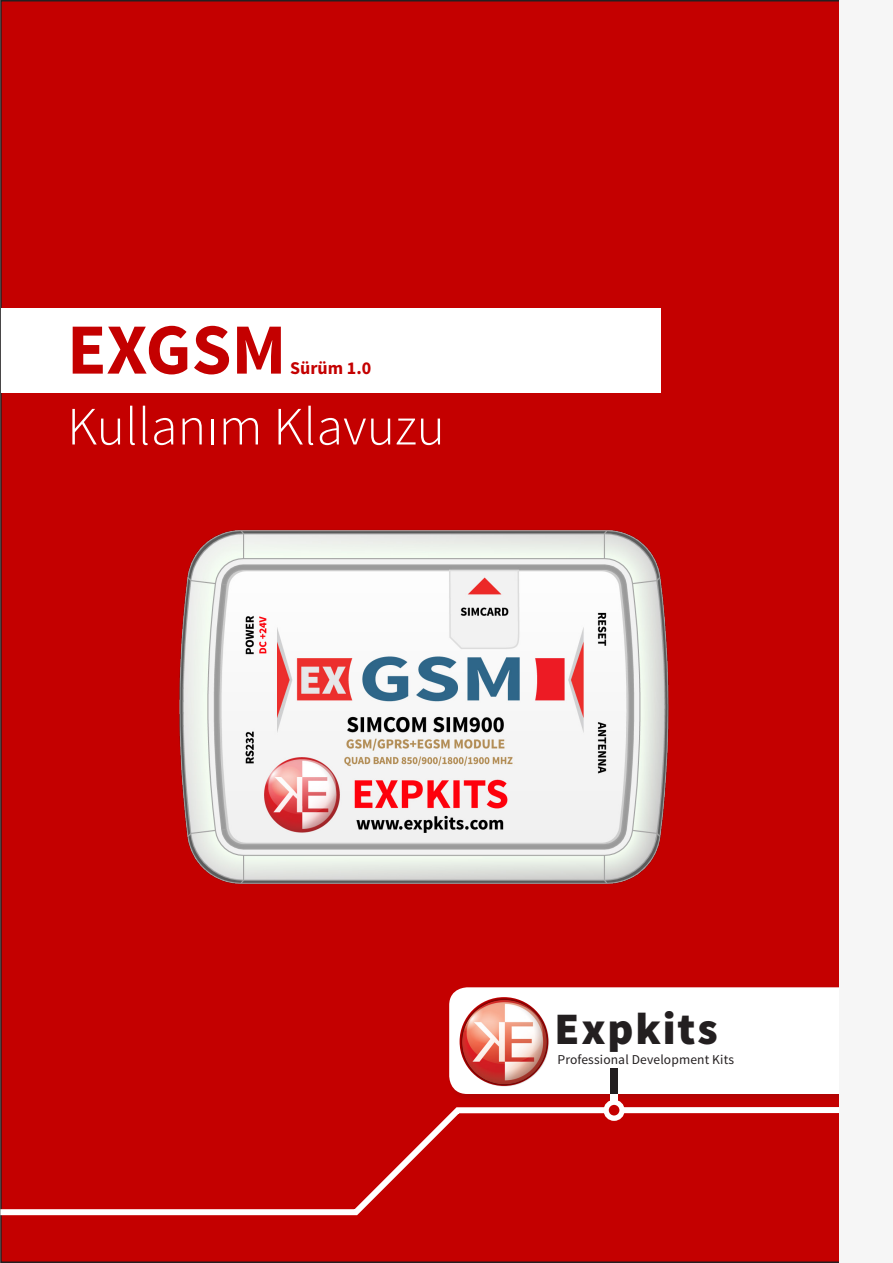
<style>
.page{position:relative;width:893px;height:1263px;background:#fff}
.page>*{position:absolute;margin:0;border:0;box-sizing:border-box;transform-origin:0 0}
.t1{font:700 72px "Source Sans Pro";color:#c40000}
.t2{font:300 54px "Source Sans Pro";color:#fff}
.t3{font:900 45px "Source Sans Pro";letter-spacing:.04em;color:#231f20}
.t4{font:700 18px "Source Sans Pro";color:#c40000}
.t5{font:13.5px "Source Sans Pro";letter-spacing:.01em;color:#231f20}
</style>
<div class="page">
<div style="left:1px;top:1px;width:891px;height:1261px;background:#c40000"></div>
<div style="left:447px;top:986px;width:446px;height:116px;background:#b90202"></div>
<div style="left:449px;top:987px;width:444px;height:107px;background:#fff;border-radius:18px"></div>
<div style="left:1px;top:308px;width:659px;height:85px;background:#fff"></div>
<svg style="left:0;top:1104px;width:839px;height:114px"></svg>
<div style="left:839px;top:0;width:54px;height:1262px;background:#f6f6f6"></div>
<div style="left:610px;top:1068px;width:8px;height:26px;background:#231f20"></div>
<div style="left:610px;top:1094px;width:8px;height:9px;background:#fff"></div>
<div style="left:604px;top:1100px;width:21px;height:21px;border:6px solid #fff;border-radius:50%"></div>
<div style="left:609px;top:1105px;width:10px;height:10px;background:#c40000;border-radius:50%"></div>
<img style="left:459px;top:997px;width:90px;height:90px">
<img style="left:179px;top:530px;width:490px;height:354px">
<p class="t1" style="left:67px;top:303px;width:221px">EXGSM</p>
<p class="t4" style="left:290px;top:356px;width:83px">Sürüm 1.0</p>
<p class="t2" style="left:67px;top:394px;width:379px">Kullanım Klavuzu</p>
<p class="t3" style="left:555px;top:1000px;width:165px">Expkits</p>
<p class="t5" style="left:557px;top:1051px;width:178px">Professional Development Kits</p>
</div>
